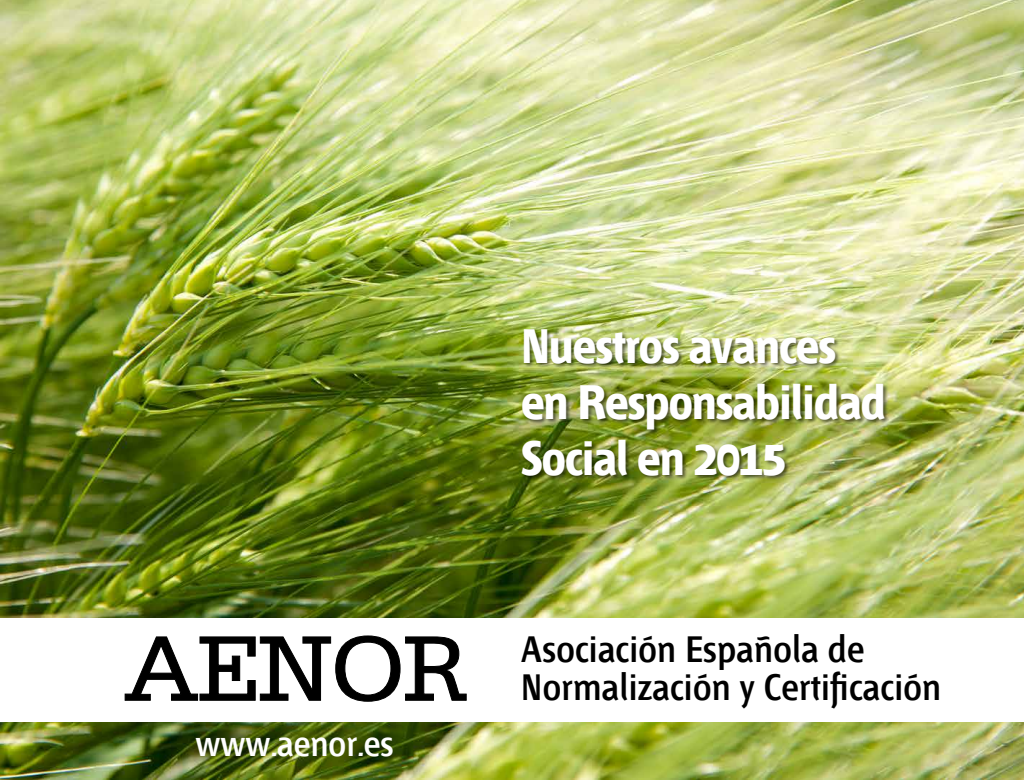
<style>
.page{position:relative;width:1024px;height:780px;background:#fff}
.page>*{position:absolute;margin:0;border:0;box-sizing:border-box;transform-origin:0 0}
.t1{font:96.8px "Serifa Std";letter-spacing:-.03em;color:#000}
.t2{font:700 48px/56px "AENOR Fontana ND";letter-spacing:-.02em;color:#fff}
.t3{font:36.5px/37.4px "AENOR Fontana ND Demibold";letter-spacing:.01em;color:#000}
.t4{font:35px "AENOR Fontana ND Demibold";color:#fff}
</style>
<div class="page">
<img style="left:0;top:0;width:1024px;height:618px">
<img style="left:0;top:722px;width:1024px;height:58px">
<div style="left:521px;top:328px;width:369px;height:153px;background:#000;opacity:.55"></div>
<svg style="left:124px;top:635px;width:343px;height:67px"></svg>
<h2 class="t2" style="left:521px;top:321px;width:366px">Nuestros avances en Responsabilidad<br>Social en 2015</h2>
<h1 class="t1" style="left:124px;top:615px;width:345px">AENOR</h1>
<p class="t3" style="left:521px;top:633px;width:422px">Asociación Española de<br>Normalización y Certificación</p>
<p class="t4" style="left:195px;top:727px;width:200px">www.aenor.es</p>
</div>
